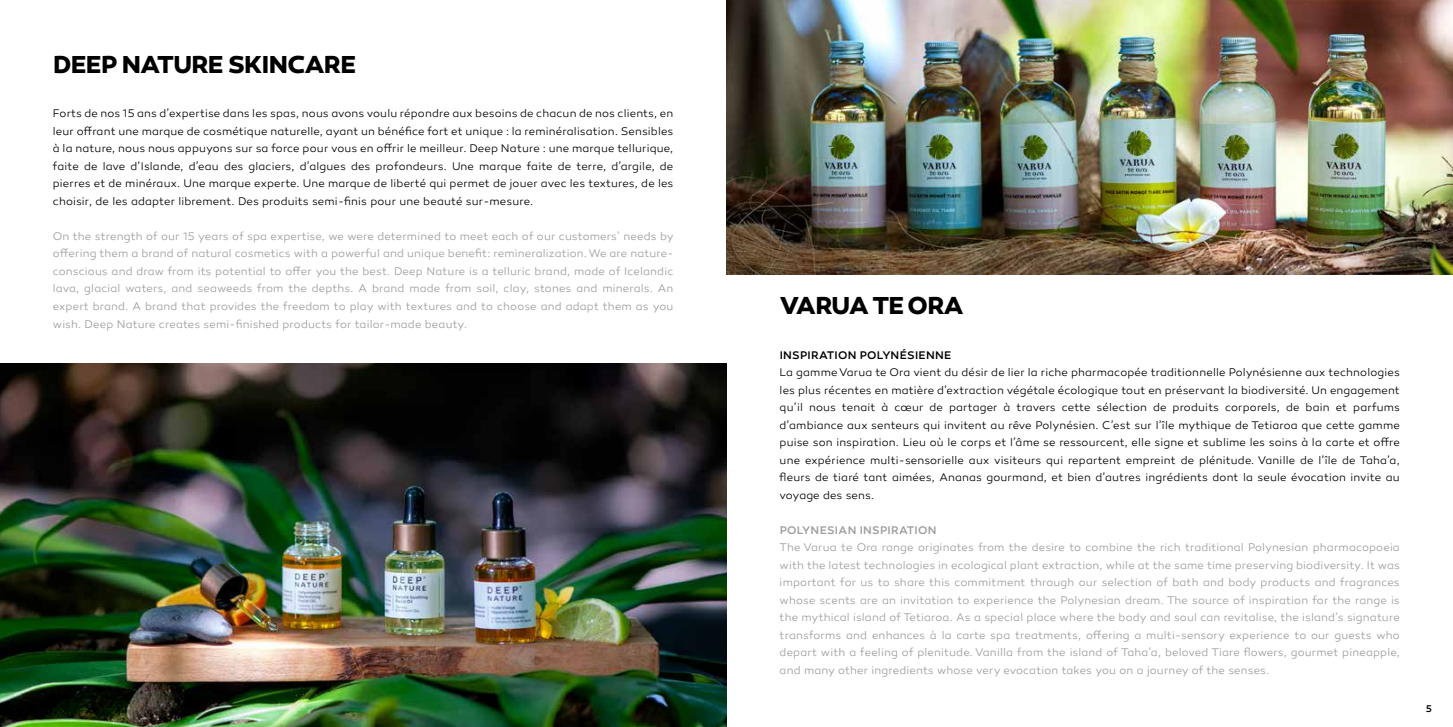
<style>
.page{position:relative;width:1453px;height:727px;background:#fff}
.page>*{position:absolute;margin:0;border:0;box-sizing:border-box;transform-origin:0 0}
.t1{font:700 25px "Canaro";letter-spacing:-.025em;color:#000}
.t2{font:300 11.25px/17.5px "Canaro";letter-spacing:.015em;color:#9d9d9c;text-align:justify}
.t3{font:300 11.25px/17.5px "Canaro";letter-spacing:.015em;color:#000;text-align:justify}
.t4{font:500 11.25px "Canaro";letter-spacing:.025em;color:#000}
.t5{font:500 11.25px "Canaro";letter-spacing:.02em;color:#9d9d9c}
.t6{font:500 10px "Canaro";color:#000}
</style>
<div class="page">
<img style="left:0;top:363px;width:726px;height:363px">
<img style="left:726px;top:0;width:727px;height:275px">
<h1 class="t1" style="left:53px;top:49px;width:305px">DEEP NATURE SKINCARE</h1>
<p class="t3" style="left:53px;top:105px;width:622px">Forts de nos 15 ans d’expertise dans les spas, nous avons voulu répondre aux besoins de chacun de nos clients, en leur offrant une marque de cosmétique naturelle, ayant un bénéfice fort et unique : la reminéralisation. Sensibles à la nature, nous nous appuyons sur sa force pour vous en offrir le meilleur. Deep Nature : une marque tellurique, faite de lave d’Islande, d’eau des glaciers, d’algues des profondeurs. Une marque faite de terre, d’argile, de pierres et de minéraux. Une marque experte. Une marque de liberté qui permet de jouer avec les textures, de les choisir, de les adapter librement. Des produits semi-finis pour une beauté sur-mesure.</p>
<p class="t2" style="left:53px;top:227px;width:622px">On the strength of our 15 years of spa expertise, we were determined to meet each of our customers’ needs by offering them a brand of natural cosmetics with a powerful and unique benefit: remineralization. We are nature&shy;conscious and draw from its potential to offer you the best. Deep Nature is a telluric brand, made of Icelandic lava, glacial waters, and seaweeds from the depths. A brand made from soil, clay, stones and minerals. An expert brand. A brand that provides the freedom to play with textures and to choose and adapt them as you wish. Deep Nature creates semi-finished products for tailor-made beauty.</p>
<h1 class="t1" style="left:780px;top:290px;width:185px">VARUA TE ORA</h1>
<p class="t4" style="left:780px;top:348px;width:173px">INSPIRATION POLYNÉSIENNE</p>
<p class="t3" style="left:780px;top:363px;width:622px">La gamme Varua te Ora vient du désir de lier la riche pharmacopée traditionnelle Polynésienne aux technologies les plus récentes en matière d’extraction végétale écologique tout en préservant la biodiversité. Un engagement qu’il nous tenait à cœur de partager à travers cette sélection de produits corporels, de bain et parfums d’ambiance aux senteurs qui invitent au rêve Polynésien. C’est sur l’île mythique de Tetiaroa que cette gamme puise son inspiration. Lieu où le corps et l’âme se ressourcent, elle signe et sublime les soins à la carte et offre une expérience multi-sensorielle aux visiteurs qui repartent empreint de plénitude. Vanille de l’île de Taha’a, fleurs de tiaré tant aimées, Ananas gourmand, et bien d’autres ingrédients dont la seule évocation invite au voyage des sens.</p>
<p class="t5" style="left:780px;top:523px;width:158px">POLYNESIAN INSPIRATION</p>
<p class="t2" style="left:780px;top:538px;width:622px">The Varua te Ora range originates from the desire to combine the rich traditional Polynesian pharmacopoeia with the latest technologies in ecological plant extraction, while at the same time preserving biodiversity. It was important for us to share this commitment through our selection of bath and body products and fragrances whose scents are an invitation to experience the Polynesian dream. The source of inspiration for the range is the mythical island of Tetiaroa. As a special place where the body and soul can revitalise, the island’s signature transforms and enhances à la carte spa treatments, offering a multi-sensory experience to our guests who depart with a feeling of plenitude. Vanilla from the island of Taha’a, beloved Tiare flowers, gourmet pineapple, and many other ingredients whose very evocation takes you on a journey of the senses.</p>
<p class="t6" style="left:1426px;top:702px;width:8px">5</p>
</div>
